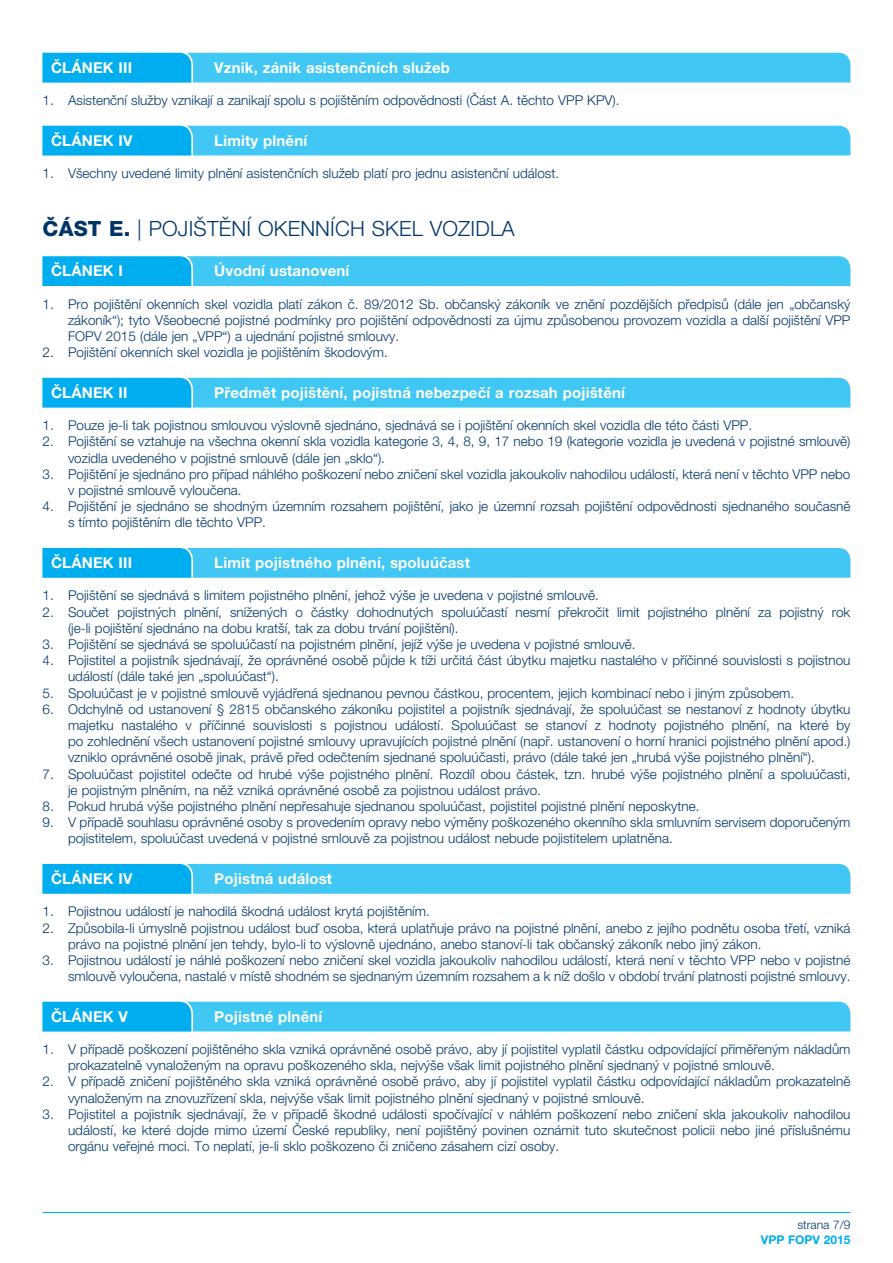
<style>
.page{position:relative;width:893px;height:1263px;background:#fff}
.page>*{position:absolute;margin:0;border:0;box-sizing:border-box;transform-origin:0 0}
.t1{font:300 21px "Helvetica Neue LT Pro";letter-spacing:.01em;color:#003667}
.t2{font:700 15px "Helvetica Neue LT Pro";letter-spacing:.01em;color:#fff}
.t3{font:300 13.5px/16.2px "Helvetica Neue LT Pro";color:#003667}
.t4{font:700 12px "Helvetica Neue LT Pro";color:#00aeef}
.t5{font:300 12px "Helvetica Neue LT Pro";color:#003667}
.s1{font-weight:800}
</style>
<div class="page">
<hr style="left:43px;top:1212px;width:807px;height:1px;background:#00aeef">
<svg style="left:43px;top:52px;width:807px;height:30px;background:#39c3f3"></svg>
<svg style="left:43px;top:125px;width:807px;height:30px;background:#39c3f3"></svg>
<svg style="left:43px;top:256px;width:807px;height:30px;background:#36c2f3"></svg>
<svg style="left:43px;top:377px;width:807px;height:31px;background:#3cc4f3"></svg>
<svg style="left:43px;top:548px;width:807px;height:30px;background:#36c2f3"></svg>
<svg style="left:43px;top:863px;width:807px;height:31px;background:#3cc4f3"></svg>
<svg style="left:43px;top:1001px;width:807px;height:30px;background:#39c3f3"></svg>
<p class="t2" style="left:51px;top:58px;width:83px">ČLÁNEK III</p>
<p class="t2" style="left:214px;top:58px;width:237px">Vznik, zánik asistenčních služeb</p>
<p class="t3" style="left:43px;top:92px;width:576px">1. Asistenční služby vznikají a zanikají spolu s pojištěním odpovědnosti (Část A. těchto VPP KPV).</p>
<p class="t2" style="left:51px;top:131px;width:83px">ČLÁNEK IV</p>
<p class="t2" style="left:214px;top:131px;width:94px">Limity plnění</p>
<p class="t3" style="left:43px;top:165px;width:515px">1. Všechny uvedené limity plnění asistenčních služeb platí pro jednu asistenční událost.</p>
<h1 class="t1" style="left:43px;top:215px;width:474px"><span class="s1">ČÁST E.</span> | POJIŠTĚNÍ OKENNÍCH SKEL VOZIDLA</h1>
<p class="t2" style="left:51px;top:262px;width:74px">ČLÁNEK I</p>
<p class="t2" style="left:214px;top:262px;width:137px">Úvodní ustanovení</p>
<p class="t3" style="left:68px;top:295px;width:784px;text-align:justify;text-indent:-26px">1. Pro pojištění okenních skel vozidla platí zákon č. 89/2012 Sb. občanský zákoník ve znění pozdějších předpisů (dále jen „občanský zákoník“); tyto Všeobecné pojistné podmínky pro pojištění odpovědnosti za újmu způsobenou provozem vozidla a další pojištění VPP FOPV 2015 (dále jen „VPP“) a ujednání pojistné smlouvy.</p>
<p class="t3" style="left:43px;top:344px;width:344px">2. Pojištění okenních skel vozidla je pojištěním škodovým.</p>
<p class="t2" style="left:51px;top:383px;width:78px">ČLÁNEK II</p>
<p class="t2" style="left:214px;top:383px;width:412px">Předmět pojištění, pojistná nebezpečí a rozsah pojištění</p>
<p class="t3" style="left:43px;top:417px;width:708px">1. Pouze je-li tak pojistnou smlouvou výslovně sjednáno, sjednává se i pojištění okenních skel vozidla dle této části VPP.</p>
<p class="t3" style="left:68px;top:433px;width:784px;text-indent:-26px">2. Pojištění se vztahuje na všechna okenní skla vozidla kategorie 3, 4, 8, 9, 17 nebo 19 (kategorie vozidla je uvedená v pojistné smlouvě) vozidla uvedeného v pojistné smlouvě (dále jen „sklo“).</p>
<p class="t3" style="left:68px;top:466px;width:784px;text-indent:-26px">3. Pojištění je sjednáno pro případ náhlého poškození nebo zničení skel vozidla jakoukoliv nahodilou událostí, která není v těchto VPP nebo v pojistné smlouvě vyloučena.</p>
<p class="t3" style="left:68px;top:498px;width:784px;text-indent:-26px">4. Pojištění je sjednáno se shodným územním rozsahem pojištění, jako je územní rozsah pojištění odpovědnosti sjednaného současně s tímto pojištěním dle těchto VPP.</p>
<p class="t2" style="left:51px;top:553px;width:83px">ČLÁNEK III</p>
<p class="t2" style="left:214px;top:553px;width:257px">Limit pojistného plnění, spoluúčast</p>
<p class="t3" style="left:43px;top:587px;width:555px">1. Pojištění se sjednává s limitem pojistného plnění, jehož výše je uvedena v pojistné smlouvě.</p>
<p class="t3" style="left:68px;top:603px;width:784px;text-indent:-26px">2. Součet pojistných plnění, snížených o částky dohodnutých spoluúčastí nesmí překročit limit pojistného plnění za pojistný rok (je-li pojištění sjednáno na dobu kratší, tak za dobu trvání pojištění).</p>
<p class="t3" style="left:43px;top:636px;width:592px">3. Pojištění se sjednává se spoluúčastí na pojistném plnění, jejíž výše je uvedena v pojistné smlouvě.</p>
<p class="t3" style="left:68px;top:652px;width:784px;text-indent:-26px">4. Pojistitel a pojistník sjednávají, že oprávněné osobě půjde k tíži určitá část úbytku majetku nastalého v příčinné souvislosti s pojistnou událostí (dále také jen „spoluúčast“).</p>
<p class="t3" style="left:43px;top:684px;width:750px">5. Spoluúčast je v pojistné smlouvě vyjádřená sjednanou pevnou částkou, procentem, jejich kombinací nebo i jiným způsobem.</p>
<p class="t3" style="left:68px;top:700px;width:784px;text-align:justify;text-indent:-26px">6. Odchylně od ustanovení § 2815 občanského zákoníku pojistitel a pojistník sjednávají, že spoluúčast se nestanoví z hodnoty úbytku majetku nastalého v příčinné souvislosti s pojistnou událostí. Spoluúčast se stanoví z hodnoty pojistného plnění, na které by po zohlednění všech ustanovení pojistné smlouvy upravujících pojistné plnění (např. ustanovení o horní hranici pojistného plnění apod.) vzniklo oprávněné osobě jinak, právě před odečtením sjednané spoluúčasti, právo (dále také jen „hrubá výše pojistného plnění“).</p>
<p class="t3" style="left:68px;top:765px;width:784px;text-indent:-26px">7. Spoluúčast pojistitel odečte od hrubé výše pojistného plnění. Rozdíl obou částek, tzn. hrubé výše pojistného plnění a spoluúčasti, je pojistným plněním, na něž vzniká oprávněné osobě za pojistnou událost právo.</p>
<p class="t3" style="left:43px;top:798px;width:656px">8. Pokud hrubá výše pojistného plnění nepřesahuje sjednanou spoluúčast, pojistitel pojistné plnění neposkytne.</p>
<p class="t3" style="left:68px;top:814px;width:784px;text-indent:-26px">9. V případě souhlasu oprávněné osoby s provedením opravy nebo výměny poškozeného okenního skla smluvním servisem doporučeným pojistitelem, spoluúčast uvedená v pojistné smlouvě za pojistnou událost nebude pojistitelem uplatněna.</p>
<p class="t2" style="left:51px;top:869px;width:83px">ČLÁNEK IV</p>
<p class="t2" style="left:214px;top:869px;width:119px">Pojistná událost</p>
<p class="t3" style="left:43px;top:903px;width:386px">1. Pojistnou událostí je nahodilá škodná událost krytá pojištěním.</p>
<p class="t3" style="left:68px;top:919px;width:784px;text-indent:-26px">2. Způsobila-li úmyslně pojistnou událost buď osoba, která uplatňuje právo na pojistné plnění, anebo z jejího podnětu osoba třetí, vzniká právo na pojistné plnění jen tehdy, bylo-li to výslovně ujednáno, anebo stanoví-li tak občanský zákoník nebo jiný zákon.</p>
<p class="t3" style="left:43px;top:952px;width:809px;text-align:right">3. Pojistnou událostí je náhlé poškození nebo zničení skel vozidla jakoukoliv nahodilou událostí, která není v těchto VPP nebo v pojistné smlouvě vyloučena, nastalé v místě shodném se sjednaným územním rozsahem a k níž došlo v období trvání platnosti pojistné smlouvy.</p>
<p class="t2" style="left:51px;top:1007px;width:79px">ČLÁNEK V</p>
<p class="t2" style="left:214px;top:1007px;width:110px">Pojistné plnění</p>
<p class="t3" style="left:68px;top:1041px;width:784px;text-indent:-26px">1. V případě poškození pojištěného skla vzniká oprávněné osobě právo, aby jí pojistitel vyplatil částku odpovídající přiměřeným nákladům prokazatelně vynaloženým na opravu poškozeného skla, nejvýše však limit pojistného plnění sjednaný v pojistné smlouvě.</p>
<p class="t3" style="left:68px;top:1073px;width:784px;text-indent:-26px">2. V případě zničení pojištěného skla vzniká oprávněné osobě právo, aby jí pojistitel vyplatil částku odpovídající nákladům prokazatelně vynaloženým na znovuzřízení skla, nejvýše však limit pojistného plnění sjednaný v pojistné smlouvě.</p>
<p class="t3" style="left:68px;top:1106px;width:784px;text-align:justify;text-indent:-26px">3. Pojistitel a pojistník sjednávají, že v případě škodné události spočívající v náhlém poškození nebo zničení skla jakoukoliv nahodilou událostí, ke které dojde mimo území České republiky, není pojištěný povinen oznámit tuto skutečnost policii nebo jiné příslušnému orgánu veřejné moci. To neplatí, je-li sklo poškozeno či zničeno zásahem cizí osoby.</p>
<p class="t5" style="left:797px;top:1218px;width:55px">strana 7/9</p>
<p class="t4" style="left:761px;top:1232px;width:91px">VPP FOPV 2015</p>
</div>
